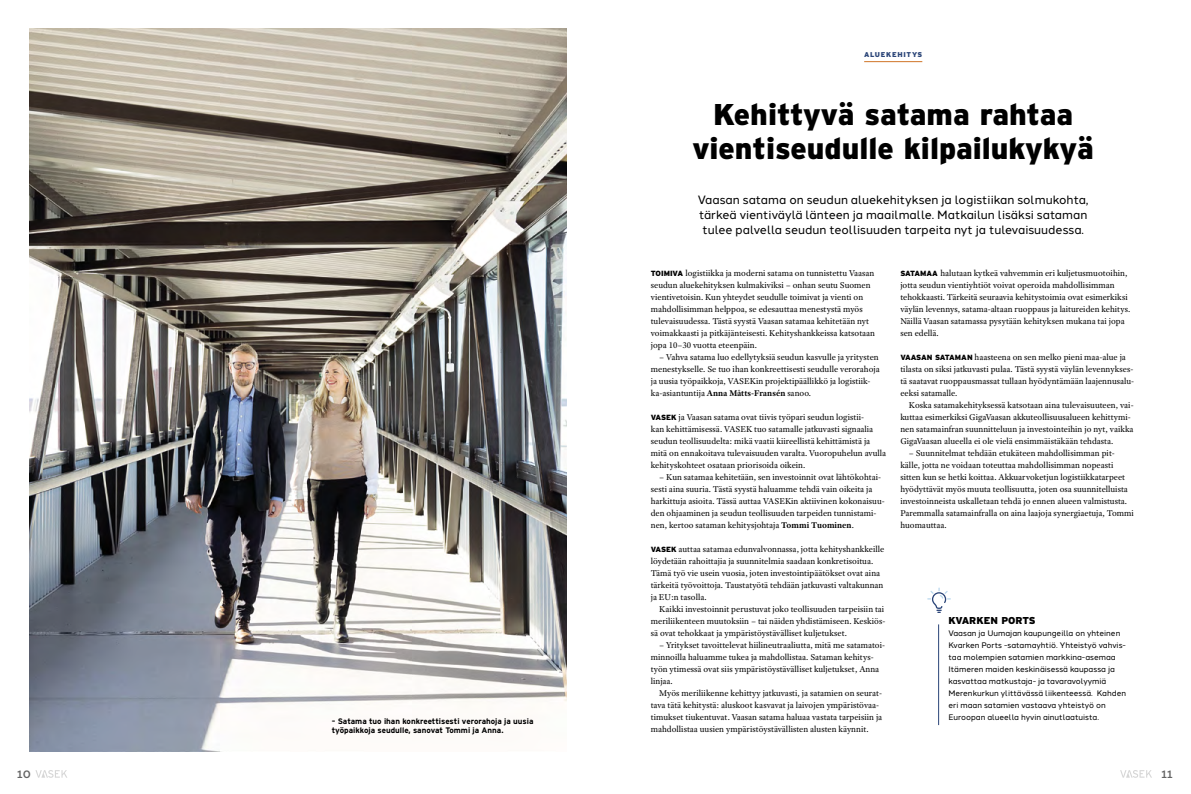
<style>
.page{position:relative;width:1191px;height:794px;background:#fff}
.page>*{position:absolute;margin:0;border:0;box-sizing:border-box;transform-origin:0 0}
.t1{font:900 30px/34px "Interstate";color:#000;text-align:center}
.t2{font:12px/15px "Halcom";color:#000;text-align:justify}
.t3{font:500 11px "Halcom";color:#636363}
.t4{font:900 10px "Interstate";color:#000}
.t5{font:9px/12px "Adobe Text Pro";color:#000}
.t6{font:8px/12px "Halcom";color:#000}
.t7{font:700 8px/9.6px "Interstate";color:#000}
.t8{font:900 7px "Interstate";letter-spacing:.1em;color:#2b4578}
.s1{font-family:"Interstate";font-weight:900;font-size:7.5px}
.s2{font-weight:700}
</style>
<div class="page">
<img style="left:29px;top:28px;width:537px;height:723px">
<hr style="left:938px;top:624px;width:1px;height:101px;background:#2b4578">
<svg style="left:927px;top:587px;width:24px;height:26px"></svg>
<hr style="left:864px;top:61px;width:58px;height:1px;background:#d07527">
<svg style="left:35px;top:770px;width:32px;height:8px"></svg>
<svg style="left:1120px;top:770px;width:32px;height:8px"></svg>
<p class="t8" style="left:864px;top:50px;width:60px">ALUEKEHITYS</p>
<h1 class="t1" style="left:692px;top:97px;width:403px">Kehittyvä satama rahtaa vientiseudulle kilpailukykyä</h1>
<p class="t7" style="left:332px;top:716px;width:203px">– Satama tuo ihan konkreettisesti verorahoja ja uusia työpaikkoja seudulle, sanovat Tommi ja Anna.</p>
<h2 class="t2" style="left:698px;top:191px;width:392px">Vaasan satama on seudun aluekehityksen ja logistiikan solmukohta, tärkeä vientiväylä länteen ja maailmalle. Matkailun lisäksi sataman tulee palvella seudun teollisuuden tarpeita nyt ja tulevaisuudessa.</h2>
<p class="t5" style="left:651px;top:267px;width:226px"><span class="s1">TOIMIVA</span> logistiikka ja moderni satama on tunnistettu Vaasan seudun aluekehityksen kulmakiviksi – onhan seutu Suomen vientivetoisin. Kun yhteydet seudulle toimivat ja vienti on mahdollisimman helppoa, se edesauttaa menestystä myös tulevaisuudessa. Tästä syystä Vaasan satamaa kehitetään nyt voimakkaasti ja pitkäjänteisesti. Kehityshankkeissa katsotaan jopa 10–30 vuotta eteenpäin.</p>
<p class="t5" style="left:651px;top:351px;width:230px;text-indent:9px">– Vahva satama luo edellytyksiä seudun kasvulle ja yritysten menestykselle. Se tuo ihan konkreettisesti seudulle verorahoja ja uusia työpaikkoja, VASEKin projektipäällikkö ja logistiik&shy;ka-asiantuntija <span class="s2">Anna Måtts-Fransén</span> sanoo.</p>
<p class="t5" style="left:651px;top:411px;width:237px"><span class="s1">VASEK</span> ja Vaasan satama ovat tiivis työpari seudun logistii-<br>kan kehittämisessä. VASEK tuo satamalle jatkuvasti signaalia seudun teollisuudelta: mikä vaatii kiireellistä kehittämistä ja mitä on ennakoitava tulevaisuuden varalta. Vuoropuhelun avulla kehityskohteet osataan priorisoida oikein.</p>
<p class="t5" style="left:651px;top:471px;width:235px;text-indent:9px">– Kun satamaa kehitetään, sen investoinnit ovat lähtökohtai&shy;sesti aina suuria. Tästä syystä haluamme tehdä vain oikeita ja harkittuja asioita. Tässä auttaa VASEKin aktiivinen kokonaisuu&shy;den ohjaaminen ja seudun teollisuuden tarpeiden tunnistami&shy;nen, kertoo sataman kehitysjohtaja <span class="s2">Tommi Tuominen</span>.</p>
<p class="t5" style="left:651px;top:543px;width:235px"><span class="s1">VASEK</span> auttaa satamaa edunvalvonnassa, jotta kehityshankkeille löydetään rahoittajia ja suunnitelmia saadaan konkretisoitua.<br>Tämä työ vie usein vuosia, joten investointipäätökset ovat aina tärkeitä työvoittoja. Taustatyötä tehdään jatkuvasti valtakunnan ja EU:n tasolla.</p>
<p class="t5" style="left:651px;top:603px;width:236px;text-align:justify;text-indent:9px">Kaikki investoinnit perustuvat joko teollisuuden tarpeisiin tai meriliikenteen muutoksiin – tai näiden yhdistämiseen. Keskiös&shy;sä ovat tehokkaat ja ympäristöystävälliset kuljetukset.</p>
<p class="t5" style="left:651px;top:639px;width:236px;text-indent:9px">– Yritykset tavoittelevat hiilineutraaliutta, mitä me satamatoi&shy;minnoilla haluamme tukea ja mahdollistaa. Sataman kehitys&shy;työn ytimessä ovat siis ympäristöystävälliset kuljetukset, Anna linjaa.</p>
<p class="t5" style="left:651px;top:687px;width:233px;text-indent:9px">Myös meriliikenne kehittyy jatkuvasti, ja satamien on seurat&shy;tava tätä kehitystä: aluskoot kasvavat ja laivojen ympäristövaa&shy;timukset tiukentuvat. Vaasan satama haluaa vastata tarpeisiin ja mahdollistaa uusien ympäristöystävällisten alusten käynnit.</p>
<p class="t5" style="left:900px;top:267px;width:231px"><span class="s1">SATAMAA</span> halutaan kytkeä vahvemmin eri kuljetusmuotoihin, jotta seudun vientiyhtiöt voivat operoida mahdollisimman tehokkaasti. Tärkeitä seuraavia kehitystoimia ovat esimerkiksi väylän levennys, satama-altaan ruoppaus ja laitureiden kehitys.<br>Näillä Vaasan satamassa pysytään kehityksen mukana tai jopa sen edellä.</p>
<p class="t5" style="left:900px;top:351px;width:235px"><span class="s1">VAASAN SATAMAN</span> haasteena on sen melko pieni maa-alue ja tilasta on siksi jatkuvasti pulaa. Tästä syystä väylän levennykses&shy;tä saatavat ruoppausmassat tullaan hyödyntämään laajennusalu&shy;eeksi satamalle.</p>
<p class="t5" style="left:900px;top:399px;width:235px;text-indent:9px">Koska satamakehityksessä katsotaan aina tulevaisuuteen, vai&shy;kuttaa esimerkiksi GigaVaasan akkuteollisuusalueen kehittymi&shy;nen satamainfran suunnitteluun ja investointeihin jo nyt, vaikka GigaVaasan alueella ei ole vielä ensimmäistäkään tehdasta.</p>
<p class="t5" style="left:900px;top:447px;width:235px;text-indent:9px">– Suunnitelmat tehdään etukäteen mahdollisimman pit&shy;källe, jotta ne voidaan toteuttaa mahdollisimman nopeasti sitten kun se hetki koittaa. Akkuarvoketjun logistiikkatarpeet hyödyttävät myös muuta teollisuutta, joten osa suunnitelluista investoinneista uskalletaan tehdä jo ennen alueen valmistusta.<br>Paremmalla satamainfralla on aina laajoja synergiaetuja, Tommi huomauttaa.</p>
<p class="t4" style="left:948px;top:615px;width:89px">KVARKEN PORTS</p>
<p class="t6" style="left:948px;top:626px;width:179px">Vaasan ja Uumajan kaupungeilla on yhteinen Kvarken Ports -satamayhtiö. Yhteistyö vahvis&shy;taa molempien satamien markkina-asemaa Itämeren maiden keskinäisessä kaupassa ja kasvattaa matkustaja- ja tavaravolyymiä Merenkurkun ylittävässä liikenteessä. Kahden eri maan satamien vastaava yhteistyö on Euroopan alueella hyvin ainutlaatuista.</p>
<p class="t3" style="left:17px;top:765px;width:15px">10</p>
<p class="t3" style="left:1161px;top:765px;width:13px">11</p>
</div>
